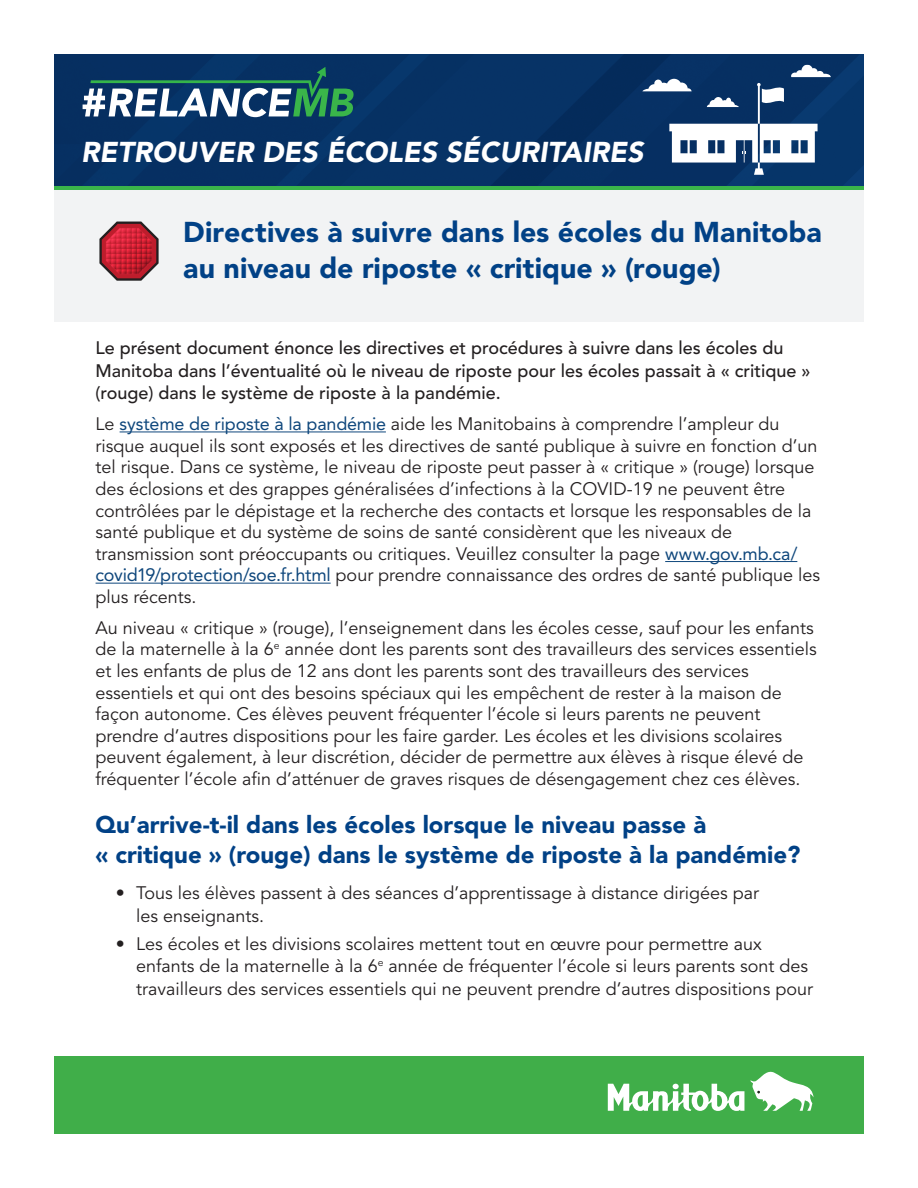
<style>
.page{position:relative;width:918px;height:1188px;background:#fff}
.page>*{position:absolute;margin:0;border:0;box-sizing:border-box;transform-origin:0 0}
.t1{font:900 28.5px/36px "Avenir LT Std";color:#014186}
.t2{font:italic 900 28.5px "Avenir LT Std";color:#fff}
.t3{font:900 24px/30px "Avenir LT Std";color:#014186}
.t4{font:18px/21.6px "Avenir LT Std";color:#231f20}
.t5{font:500 18px/22.5px "Avenir LT Std";color:#231f20}
.s1{color:#0f477c}
</style>
<div class="page">
<div style="left:54px;top:190px;width:810px;height:132px;background:#f2f3f4"></div>
<div style="left:54px;top:1056px;width:810px;height:78px;background:#40ae49"></div>
<svg style="left:608px;top:1071px;width:206px;height:40px"></svg>
<hr style="left:120px;top:431px;width:266px;height:1px;background:#0f477c">
<hr style="left:665px;top:561px;width:132px;height:1px;background:#0f477c">
<hr style="left:96px;top:583px;width:235px;height:1px;background:#0f477c">
<img style="left:99px;top:221px;width:60px;height:60px">
<hr style="left:54px;top:186px;width:810px;height:4px;background:#3ab54a">
<div style="left:54px;top:54px;width:810px;height:132px;background:#063163"></div>
<svg style="left:83px;top:67px;width:271px;height:50px"></svg>
<svg style="left:642px;top:65px;width:189px;height:110px"></svg>
<h1 class="t2" style="left:81px;top:135px;width:564px">RETROUVER DES ÉCOLES SÉCURITAIRES</h1>
<h1 class="t1" style="left:183px;top:214px;width:640px">Directives à suivre dans les écoles du Manitoba au niveau de riposte « critique » (rouge)</h1>
<p class="t5" style="left:96px;top:337px;width:716px">Le présent document énonce les directives et procédures à suivre dans les écoles du<br>Manitoba dans l’éventualité où le niveau de riposte pour les écoles passait à « critique » (rouge) dans le système de riposte à la pandémie.</p>
<p class="t4" style="left:96px;top:414px;width:726px">Le <span class="s1">système de riposte à la pandémie</span> aide les Manitobains à comprendre l’ampleur du risque auquel ils sont exposés et les directives de santé publique à suivre en fonction d’un tel risque. Dans ce système, le niveau de riposte peut passer à « critique » (rouge) lorsque des éclosions et des grappes généralisées d’infections à la COVID-19 ne peuvent être contrôlées par le dépistage et la recherche des contacts et lorsque les responsables de la santé publique et du système de soins de santé considèrent que les niveaux de transmission sont préoccupants ou critiques. Veuillez consulter la page <span class="s1">www.gov.mb.ca/ covid19/protection/soe.fr.html</span> pour prendre connaissance des ordres de santé publique les plus récents.</p>
<p class="t4" style="left:96px;top:617px;width:723px">Au niveau « critique » (rouge), l’enseignement dans les écoles cesse, sauf pour les enfants de la maternelle à la 6<sup>e</sup> année dont les parents sont des travailleurs des services essentiels et les enfants de plus de 12 ans dont les parents sont des travailleurs des services essentiels et qui ont des besoins spéciaux qui les empêchent de rester à la maison de façon autonome. Ces élèves peuvent fréquenter l’école si leurs parents ne peuvent prendre d’autres dispositions pour les faire garder. Les écoles et les divisions scolaires peuvent également, à leur discrétion, décider de permettre aux élèves à risque élevé de fréquenter l’école afin d’atténuer de graves risques de désengagement chez ces élèves.</p>
<h2 class="t3" style="left:96px;top:810px;width:706px">Qu’arrive-t-il dans les écoles lorsque le niveau passe à<br>« critique » (rouge) dans le système de riposte à la pandémie?</h2>
<p class="t4" style="left:136px;top:882px;width:625px;line-height:22.5px;text-indent:-20px">• Tous les élèves passent à des séances d’apprentissage à distance dirigées par les enseignants.</p>
<p class="t4" style="left:136px;top:933px;width:678px;line-height:22.5px;text-indent:-20px">• Les écoles et les divisions scolaires mettent tout en œuvre pour permettre aux enfants de la maternelle à la 6<sup>e</sup> année de fréquenter l’école si leurs parents sont des travailleurs des services essentiels qui ne peuvent prendre d’autres dispositions pour</p>
</div>
